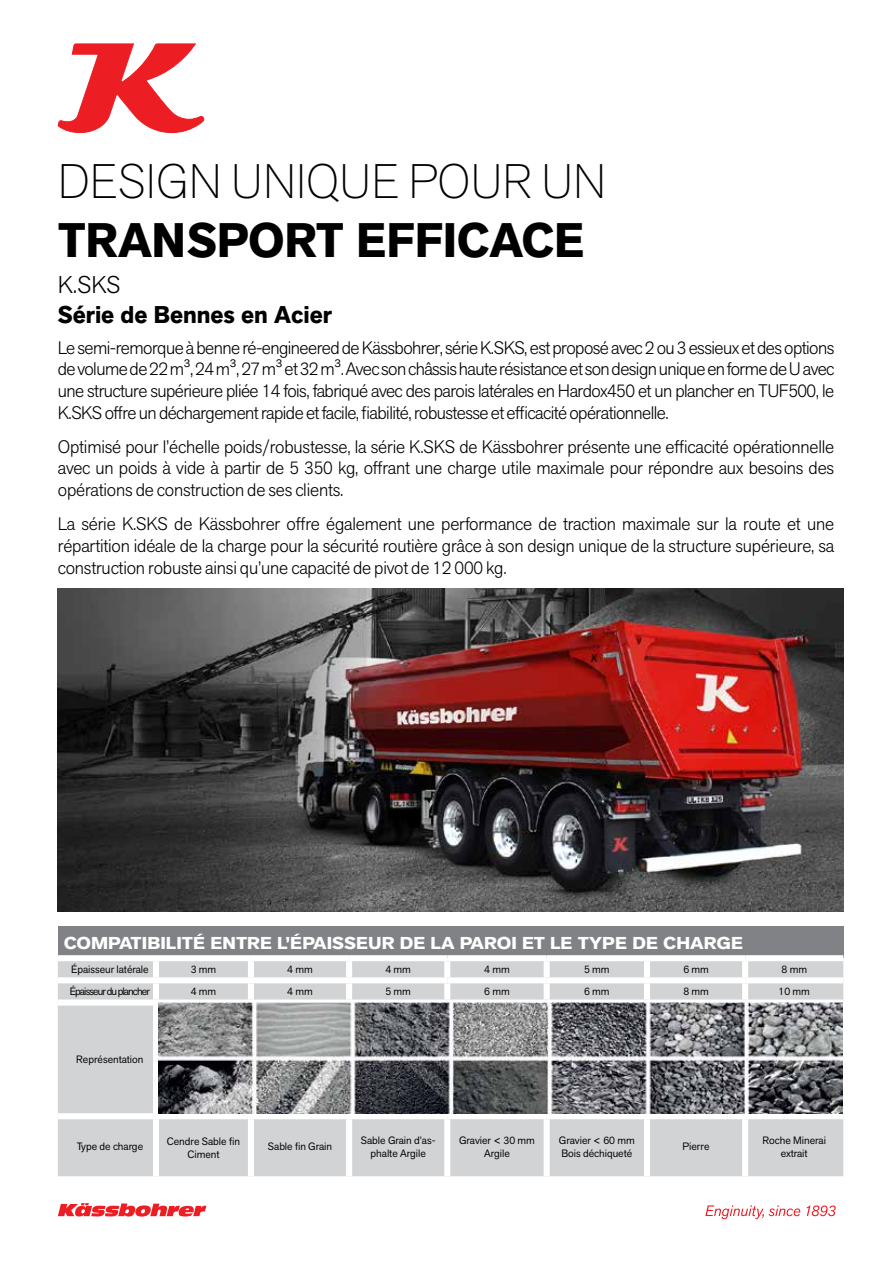
<style>
.page{position:relative;width:893px;height:1263px;background:#fff}
.page>*{position:absolute;margin:0;border:0;box-sizing:border-box;transform-origin:0 0}
.t1{font:200 48px "Akzid Grtsk Next";color:#000}
.t2{font:700 48px "Akzid Grtsk Next";color:#000}
.t3{font:700 24px "Akzid Grtsk Next";color:#000}
.t4{font:300 24px "Akzid Grtsk Next";color:#000}
.t5{font:300 18px/21.6px "Akzid Grtsk Next";letter-spacing:-.01em;color:#000;text-align:justify}
.t6{font:700 17.1px "Akzid Grtsk Next";color:#fff;scale:1.12 1}
.t7{font:10.65px/12.8px "Akzid Grtsk Next";color:#000;text-align:center}
.t8{font:10.65px "Akzid Grtsk Next";letter-spacing:-.08em;color:#000}
</style>
<div class="page">
<div style="left:58px;top:927px;width:785px;height:31px;background:#808285"></div>
<div style="left:58px;top:961px;width:785px;height:215px;background:#d1d3d4"></div>
<div style="left:153px;top:961px;width:6px;height:16px;background:#fff"></div>
<div style="left:248px;top:961px;width:6px;height:16px;background:#fff"></div>
<div style="left:346px;top:961px;width:6px;height:16px;background:#fff"></div>
<div style="left:444px;top:961px;width:6px;height:16px;background:#fff"></div>
<div style="left:544px;top:961px;width:6px;height:16px;background:#fff"></div>
<div style="left:644px;top:961px;width:6px;height:16px;background:#fff"></div>
<div style="left:742px;top:961px;width:6px;height:16px;background:#fff"></div>
<div style="left:58px;top:977px;width:98px;height:6px;background:#fff"></div>
<div style="left:156px;top:977px;width:95px;height:6px;background:#fff"></div>
<div style="left:153px;top:983px;width:6px;height:16px;background:#fff"></div>
<div style="left:251px;top:977px;width:98px;height:6px;background:#fff"></div>
<div style="left:248px;top:983px;width:6px;height:16px;background:#fff"></div>
<div style="left:349px;top:977px;width:98px;height:6px;background:#fff"></div>
<div style="left:346px;top:983px;width:6px;height:16px;background:#fff"></div>
<div style="left:447px;top:977px;width:100px;height:6px;background:#fff"></div>
<div style="left:444px;top:983px;width:6px;height:16px;background:#fff"></div>
<div style="left:547px;top:977px;width:100px;height:6px;background:#fff"></div>
<div style="left:544px;top:983px;width:6px;height:16px;background:#fff"></div>
<div style="left:647px;top:977px;width:98px;height:6px;background:#fff"></div>
<div style="left:644px;top:983px;width:6px;height:16px;background:#fff"></div>
<div style="left:745px;top:977px;width:98px;height:6px;background:#fff"></div>
<div style="left:742px;top:983px;width:6px;height:16px;background:#fff"></div>
<div style="left:58px;top:999px;width:98px;height:6px;background:#fff"></div>
<svg style="left:156px;top:999px;width:95px;height:6px"></svg>
<div style="left:153px;top:1005px;width:6px;height:50px;background:#fff"></div>
<svg style="left:251px;top:999px;width:98px;height:4px"></svg>
<svg style="left:349px;top:999px;width:98px;height:4px"></svg>
<svg style="left:447px;top:999px;width:100px;height:4px"></svg>
<svg style="left:547px;top:999px;width:100px;height:4px"></svg>
<svg style="left:647px;top:999px;width:98px;height:4px"></svg>
<svg style="left:745px;top:999px;width:98px;height:6px"></svg>
<div style="left:153px;top:1055px;width:98px;height:6px;background:#fff"></div>
<div style="left:153px;top:1061px;width:6px;height:52px;background:#fff"></div>
<div style="left:58px;top:1113px;width:98px;height:6px;background:#fff"></div>
<div style="left:156px;top:1113px;width:95px;height:6px;background:#fff"></div>
<div style="left:153px;top:1119px;width:6px;height:57px;background:#fff"></div>
<div style="left:251px;top:1113px;width:98px;height:6px;background:#fff"></div>
<div style="left:248px;top:1119px;width:6px;height:57px;background:#fff"></div>
<div style="left:349px;top:1113px;width:98px;height:6px;background:#fff"></div>
<div style="left:346px;top:1119px;width:6px;height:57px;background:#fff"></div>
<div style="left:447px;top:1113px;width:100px;height:6px;background:#fff"></div>
<div style="left:444px;top:1119px;width:6px;height:57px;background:#fff"></div>
<div style="left:547px;top:1113px;width:100px;height:6px;background:#fff"></div>
<div style="left:544px;top:1119px;width:6px;height:57px;background:#fff"></div>
<div style="left:647px;top:1113px;width:98px;height:6px;background:#fff"></div>
<div style="left:644px;top:1119px;width:6px;height:57px;background:#fff"></div>
<div style="left:745px;top:1113px;width:98px;height:6px;background:#fff"></div>
<div style="left:742px;top:1119px;width:6px;height:57px;background:#fff"></div>
<div style="left:58px;top:955px;width:98px;height:6px;background:#fff"></div>
<div style="left:156px;top:955px;width:95px;height:6px;background:#fff"></div>
<div style="left:251px;top:955px;width:98px;height:6px;background:#fff"></div>
<div style="left:349px;top:955px;width:98px;height:6px;background:#fff"></div>
<div style="left:447px;top:955px;width:100px;height:6px;background:#fff"></div>
<div style="left:547px;top:955px;width:100px;height:6px;background:#fff"></div>
<div style="left:647px;top:955px;width:98px;height:6px;background:#fff"></div>
<div style="left:745px;top:955px;width:98px;height:6px;background:#fff"></div>
<img style="left:158px;top:1003px;width:684px;height:110px">
<img style="left:58px;top:588px;width:785px;height:323px">
<svg style="left:58px;top:44px;width:146px;height:89px"></svg>
<svg style="left:58px;top:1203px;width:148px;height:14px"></svg>
<svg style="left:705px;top:1205px;width:95px;height:14px"></svg>
<svg style="left:807px;top:1205px;width:29px;height:11px"></svg>
<h1 class="t1" style="left:58px;top:150px;width:550px">DESIGN UNIQUE POUR UN</h1>
<h1 class="t2" style="left:58px;top:209px;width:529px">TRANSPORT EFFICACE</h1>
<h2 class="t4" style="left:58px;top:269px;width:64px">K.SKS</h2>
<h2 class="t3" style="left:58px;top:299px;width:276px">Série de Bennes en Acier</h2>
<p class="t5" style="left:58px;top:336px;width:778px">Le semi-remorque à benne ré-engineered de Kässbohrer, série K.SKS, est proposé avec 2 ou 3 essieux et des options de volume de 22 m³, 24 m³, 27 m³ et 32 m³. Avec son châssis haute résistance et son design unique en forme de U avec une structure supérieure pliée 14 fois, fabriqué avec des parois latérales en Hardox450 et un plancher en TUF500, le K.SKS offre un déchargement rapide et facile, fiabilité, robustesse et efficacité opérationnelle.</p>
<p class="t5" style="left:58px;top:436px;width:778px">Optimisé pour l’échelle poids/robustesse, la série K.SKS de Kässbohrer présente une efficacité opérationnelle avec un poids à vide à partir de 5 350 kg, offrant une charge utile maximale pour répondre aux besoins des opérations de construction de ses clients.</p>
<p class="t5" style="left:58px;top:513px;width:778px">La série K.SKS de Kässbohrer offre également une performance de traction maximale sur la route et une répartition idéale de la charge pour la sécurité routière grâce à son design unique de la structure supérieure, sa construction robuste ainsi qu’une capacité de pivot de 12 000 kg.</p>
<p class="t6" style="left:64px;top:932px;width:608px">COMPATIBILITÉ ENTRE L’ÉPAISSEUR DE LA PAROI ET LE TYPE DE CHARGE</p>
<p class="t7" style="left:71px;top:963px;width:79px">Épaisseur latérale</p>
<p class="t7" style="left:191px;top:963px;width:27px">3 mm</p>
<p class="t7" style="left:287px;top:963px;width:27px">4 mm</p>
<p class="t7" style="left:385px;top:963px;width:27px">4 mm</p>
<p class="t7" style="left:484px;top:963px;width:27px">4 mm</p>
<p class="t7" style="left:584px;top:963px;width:27px">5 mm</p>
<p class="t7" style="left:683px;top:963px;width:27px">6 mm</p>
<p class="t7" style="left:781px;top:963px;width:27px">8 mm</p>
<p class="t8" style="left:70px;top:985px;width:82px">Épaisseur du plancher</p>
<p class="t7" style="left:191px;top:985px;width:27px">4 mm</p>
<p class="t7" style="left:287px;top:985px;width:27px">4 mm</p>
<p class="t7" style="left:385px;top:985px;width:27px">5 mm</p>
<p class="t7" style="left:484px;top:985px;width:27px">6 mm</p>
<p class="t7" style="left:584px;top:985px;width:27px">6 mm</p>
<p class="t7" style="left:683px;top:985px;width:27px">8 mm</p>
<p class="t7" style="left:779px;top:985px;width:33px">10 mm</p>
<p class="t7" style="left:76px;top:1053px;width:69px">Représentation</p>
<p class="t7" style="left:77px;top:1140px;width:68px">Type de charge</p>
<p class="t7" style="left:167px;top:1135px;width:74px">Cendre Sable fin<br>Ciment</p>
<p class="t7" style="left:268px;top:1140px;width:66px">Sable fin Grain</p>
<p class="t7" style="left:361px;top:1134px;width:76px">Sable Grain d’as&shy;phalte Argile</p>
<p class="t7" style="left:459px;top:1134px;width:77px">Gravier &lt; 30 mm<br>Argile</p>
<p class="t7" style="left:559px;top:1134px;width:77px;text-align:left">Gravier &lt; 60 mm<br>Bois déchiqueté</p>
<p class="t7" style="left:683px;top:1140px;width:28px">Pierre</p>
<p class="t7" style="left:762px;top:1134px;width:65px">Roche Minerai extrait</p>
</div>
